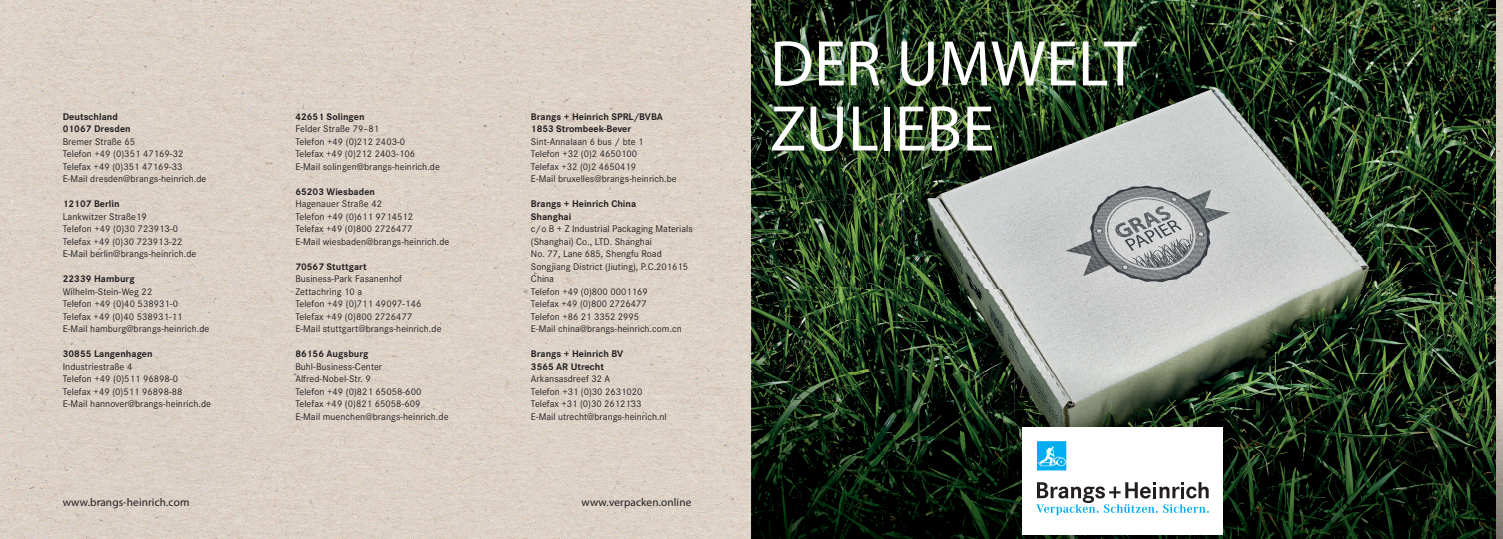
<style>
.page{position:relative;width:1503px;height:539px;background:#fff}
.page>*{position:absolute;margin:0;border:0;box-sizing:border-box;transform-origin:0 0}
.t1{font:65px/65px "Myriad Pro";color:#fff}
.t2{font:11.25px "Myriad Pro";letter-spacing:.01em;color:#231f20}
.t3{font:10px/12.5px "Corporate S";letter-spacing:.005em;color:#231f20}
.t4{font:700 10px/12.5px "Corporate S";color:#231f20}
</style>
<div class="page">
<img style="left:0;top:0;width:751px;height:539px">
<img style="left:751px;top:0;width:751px;height:289px">
<img style="left:1495px;top:289px;width:7px;height:250px">
<img style="left:751px;top:289px;width:701px;height:83px">
<img style="left:1452px;top:289px;width:43px;height:166px">
<img style="left:751px;top:372px;width:350px;height:83px">
<img style="left:1101px;top:372px;width:88px;height:43px">
<img style="left:1189px;top:372px;width:263px;height:83px">
<img style="left:751px;top:455px;width:263px;height:84px">
<img style="left:1238px;top:455px;width:257px;height:84px">
<img style="left:1014px;top:415px;width:224px;height:124px">
<div style="left:1022px;top:427px;width:200px;height:107px;background:#fff"></div>
<svg style="left:1037px;top:441px;width:29px;height:29px"></svg>
<svg style="left:1036px;top:482px;width:172px;height:33px"></svg>
<p class="t4" style="left:63px;top:110px;width:69px">Deutschland<br>01067 Dresden</p>
<p class="t3" style="left:63px;top:135px;width:145px">Bremer Straße 65<br>Telefon +49 (0)351 47169-32<br>Telefax +49 (0)351 47169-33<br>E-Mail dresden@brangs-heinrich.de</p>
<p class="t4" style="left:63px;top:197px;width:58px">12107 Berlin</p>
<p class="t3" style="left:63px;top:210px;width:135px">Lankwitzer Straße19<br>Telefon +49 (0)30 723913-0<br>Telefax +49 (0)30 723913-22<br>E-Mail berlin@brangs-heinrich.de</p>
<p class="t4" style="left:63px;top:272px;width:73px">22339 Hamburg</p>
<p class="t3" style="left:63px;top:285px;width:148px">Wilhelm-Stein-Weg 22<br>Telefon +49 (0)40 538931-0<br>Telefax +49 (0)40 538931-11<br>E-Mail hamburg@brangs-heinrich.de</p>
<p class="t4" style="left:63px;top:347px;width:91px">30855 Langenhagen</p>
<p class="t3" style="left:63px;top:360px;width:150px">Industriestraße 4<br>Telefon +49 (0)511 96898-0<br>Telefax +49 (0)511 96898-88<br>E-Mail hannover@brangs-heinrich.de</p>
<p class="t4" style="left:295px;top:110px;width:71px">42651 Solingen</p>
<p class="t3" style="left:295px;top:122px;width:146px">Felder Straße 79–81<br>Telefon +49 (0)212 2403-0<br>Telefax +49 (0)212 2403-106<br>E-Mail solingen@brangs-heinrich.de</p>
<p class="t4" style="left:295px;top:185px;width:81px">65203 Wiesbaden</p>
<p class="t3" style="left:295px;top:197px;width:156px">Hagenauer Straße 42<br>Telefon +49 (0)611 9714512<br>Telefax +49 (0)800 2726477<br>E-Mail wiesbaden@brangs-heinrich.de</p>
<p class="t4" style="left:295px;top:260px;width:73px">70567 Stuttgart</p>
<p class="t3" style="left:295px;top:272px;width:148px">Business-Park Fasanenhof<br>Zettachring 10 a<br>Telefon +49 (0)711 49097-146<br>Telefax +49 (0)800 2726477<br>E-Mail stuttgart@brangs-heinrich.de</p>
<p class="t4" style="left:295px;top:347px;width:75px">86156 Augsburg</p>
<p class="t3" style="left:295px;top:360px;width:155px">Buhl-Business-Center<br>Alfred-Nobel-Str. 9<br>Telefon +49 (0)821 65058-600<br>Telefax +49 (0)821 65058-609<br>E-Mail muenchen@brangs-heinrich.de</p>
<p class="t4" style="left:531px;top:110px;width:133px">Brangs + Heinrich SPRL/BVBA<br>1853 Strombeek-Bever</p>
<p class="t3" style="left:531px;top:135px;width:147px">Sint-Annalaan 6 bus / bte 1<br>Telefon +32 (0)2 4650100<br>Telefax +32 (0)2 4650419<br>E-Mail bruxelles@brangs-heinrich.be</p>
<p class="t4" style="left:531px;top:197px;width:107px">Brangs + Heinrich China<br>Shanghai</p>
<p class="t3" style="left:531px;top:222px;width:163px">c/o B + Z Industrial Packaging Materials (Shanghai) Co., LTD. Shanghai<br>No. 77, Lane 685, Shengfu Road<br>Songjiang District (Jiuting), P.C.201615<br>China<br>Telefon +49 (0)800 0001169<br>Telefax +49 (0)800 2726477<br>Telefon +86 21 3352 2995<br>E-Mail china@brangs-heinrich.com.cn</p>
<p class="t4" style="left:531px;top:347px;width:94px">Brangs + Heinrich BV<br>3565 AR Utrecht</p>
<p class="t3" style="left:531px;top:372px;width:137px">Arkansasdreef 32 A<br>Telefon +31 (0)30 2631020<br>Telefax +31 (0)30 2612133<br>E-Mail utrecht@brangs-heinrich.nl</p>
<p class="t2" style="left:63px;top:495px;width:128px">www.brangs-heinrich.com</p>
<p class="t2" style="left:581px;top:495px;width:111px">www.verpacken.online</p>
<h1 class="t1" style="left:770px;top:30px;width:368px">DER UMWELT<br>ZULIEBE</h1>
</div>
